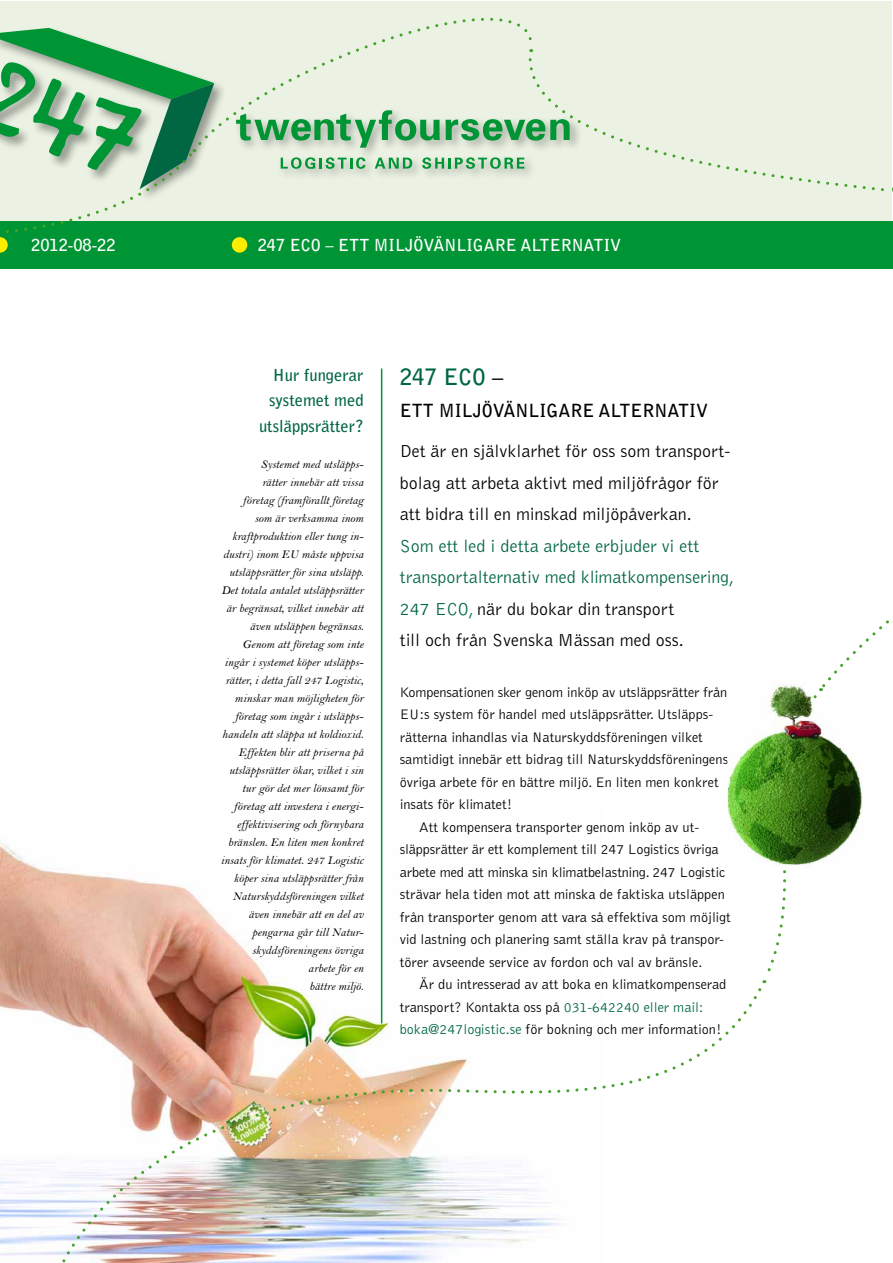
<style>
.page{position:relative;width:893px;height:1263px;background:#fff}
.page>*{position:absolute;margin:0;border:0;box-sizing:border-box;transform-origin:0 0}
.t1{font:700 22.5px "Bell Gothic Std";color:#006742}
.t2{font:300 18px/31.5px "Bell Gothic";color:#006742}
.t3{font:300 18px/31.5px "Bell Gothic";color:#000}
.t4{font:700 18px "Bell Gothic Std";color:#000}
.t5{font:700 16.5px "Bell Gothic Std";color:#fff}
.t6{font:700 16.5px/25.5px "Bell Gothic Std";color:#006742;text-align:right}
.t7{font:300 14.25px "Bell Gothic";color:#000}
.t8{font:12px/18px "Bell MT Italic";color:#000;text-align:right}
.s1{color:#000}
.s2{color:#006742}
</style>
<div class="page">
<img style="left:0;top:804px;width:562px;height:459px">
<svg style="left:412px;top:985px;width:350px;height:134px"></svg>
<img style="left:0;top:1088px;width:405px;height:175px">
<svg style="left:762px;top:616px;width:131px;height:367px"></svg>
<div style="left:0;top:2px;width:891px;height:221px;background:#ebf2e3"></div>
<div style="left:0;top:221px;width:893px;height:48px;background:#009534"></div>
<div style="left:233px;top:107px;width:349px;height:74px;background:#000;opacity:.3"></div>
<svg style="left:281px;top:157px;width:84px;height:12px"></svg>
<svg style="left:375px;top:158px;width:37px;height:11px"></svg>
<svg style="left:422px;top:157px;width:102px;height:12px"></svg>
<div style="left:232px;top:237px;width:15px;height:16px;background:#ffed00;border-radius:50%"></div>
<svg style="left:196px;top:1px;width:338px;height:147px"></svg>
<svg style="left:527px;top:57px;width:366px;height:137px"></svg>
<svg style="left:0;top:28px;width:214px;height:225px"></svg>
<svg style="left:529px;top:47px;width:3px;height:5px"></svg>
<hr style="left:381px;top:369px;width:1px;height:654px;background:#009534">
<img style="left:727px;top:676px;width:136px;height:191px">
<h3 class="t5" style="left:31px;top:235px;width:86px">2012-08-22</h3>
<h3 class="t5" style="left:258px;top:235px;width:365px">247 ECO – ETT MILJÖVÄNLIGARE ALTE RNATIV</h3>
<h3 class="t6" style="left:259px;top:362px;width:106px">HUR FUNGERAR<br>SYSTEMET MED<br>UTSLÄPPSRÄTTER?</h3>
<p class="t8" style="left:221px;top:455px;width:145px">Systemet med utsläpps-<br>rätter innebär att vissa<br>företag (framförallt företag<br>som är verksamma inom kraftproduktion eller tung in&shy;dustri) inom EU måste uppvisa utsläppsrätter för sina utsläpp.<br>Det totala antalet utsläppsrätter är begränsat, vilket innebär att även utsläppen begränsas.<br>Genom att företag som inte ingår i systemet köper utsläpps&shy;rätter, i detta fall 247 Logistic, minskar man möjligheten för företag som ingår i utsläpps&shy;handeln att släppa ut koldioxid.<br>Effekten blir att priserna på utsläppsrätter ökar, vilket i sin tur gör det mer lönsamt för företag att investera i energi&shy;effektivisering och förnybara bränslen. En liten men konkret insats för klimatet. 247 Logistic köper sina utsläppsrätter från<br>Naturskyddsföreningen vilket även innebär att en del av pengarna går till Natur&shy;skyddsföreningens övriga<br>arbete för en<br>bättre miljö.</p>
<h1 class="t1" style="left:400px;top:364px;width:105px">247 ECO <span class="s1">–</span></h1>
<h2 class="t4" style="left:400px;top:399px;width:310px">ETT MILJÖVÄNLIGARE ALTE RNATIV</h2>
<h2 class="t3" style="left:400px;top:436px;width:332px">Det är en självklarhet för oss som transport&shy;bolag att arbeta aktivt med miljöfrågor för att bidra till en minskad miljöpåverkan.</h2>
<h2 class="t2" style="left:400px;top:531px;width:336px">Som ett led i detta arbete erbjuder vi ett transportalternativ med klimatkompensering, 247 ECO, <span class="s1">när du bokar din transport<br>till och från Svenska Mässan med oss.</span></h2>
<p class="t7" style="left:400px;top:684px;width:329px">Kompensationen sker genom inköp av utsläppsrätter från</p>
<p class="t7" style="left:400px;top:707px;width:315px">EU:s system för handel med utsläppsrätter. Utsläpps-</p>
<p class="t7" style="left:400px;top:729px;width:305px">rätterna inhandlas via Naturskyddsföreningen vilket</p>
<p class="t7" style="left:400px;top:752px;width:330px">samtidigt innebär ett bidrag till Naturskyddsföreningens</p>
<p class="t7" style="left:400px;top:774px;width:321px">övriga arbete för en bättre miljö. En liten men konkret</p>
<p class="t7" style="left:400px;top:797px;width:114px">insats för klimatet!</p>
<p class="t7" style="left:419px;top:819px;width:281px">Att kompensera transporter genom inköp av ut-</p>
<p class="t7" style="left:400px;top:842px;width:320px">släppsrätter är ett komplement till 247 Logistics övriga</p>
<p class="t7" style="left:400px;top:864px;width:327px">arbete med att minska sin klimatbelastning. 247 Logistic</p>
<p class="t7" style="left:400px;top:887px;width:327px">strävar hela tiden mot att minska de faktiska utsläppen</p>
<p class="t7" style="left:400px;top:909px;width:333px">från transporter genom att vara så effektiva som möjligt</p>
<p class="t7" style="left:400px;top:932px;width:326px">vid lastning och planering samt ställa krav på transpor-</p>
<p class="t7" style="left:400px;top:954px;width:304px">törer avseende service av fordon och val av bränsle.</p>
<p class="t7" style="left:419px;top:977px;width:308px">Är du intresserad av att boka en klimatkompenserad</p>
<p class="t7" style="left:400px;top:999px;width:305px">transport? Kontakta oss på <span class="s2">031-642240 eller mail:</span></p>
<p class="t7" style="left:400px;top:1022px;width:323px"><span class="s2">boka@247logistic.se</span> för bokning och mer information!</p>
</div>
